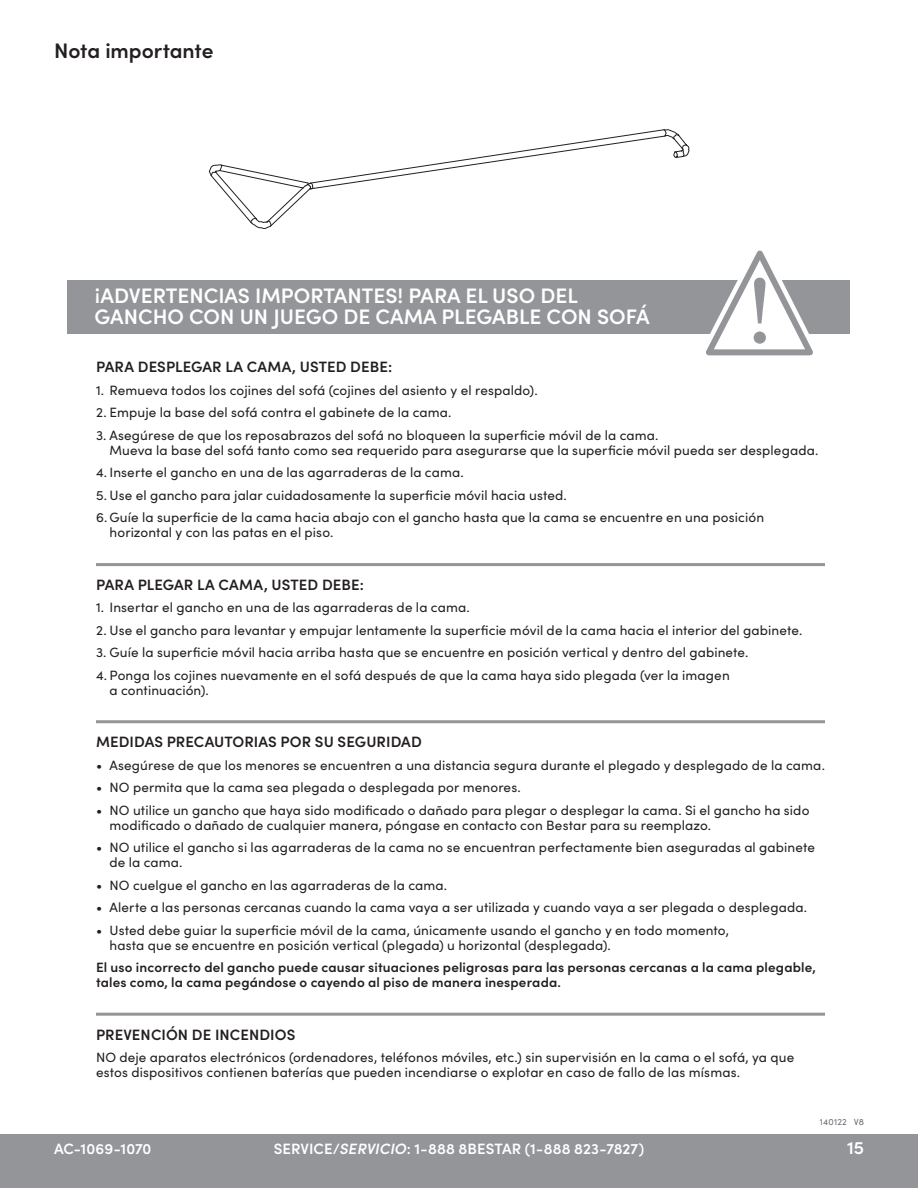
<style>
.page{position:relative;width:918px;height:1188px;background:#fff}
.page>*{position:absolute;margin:0;border:0;box-sizing:border-box;transform-origin:0 0}
.t1{font:600 21px/21px "Sofia Pro";color:#fff}
.t2{font:600 21px "Sofia Pro";letter-spacing:-.005em;color:#231f20}
.t3{font:600 18px "Sofia Pro";color:#fff}
.t4{font:600 15px "Sofia Pro";letter-spacing:.005em;color:#231f20}
.t5{font:600 15px "Sofia Pro";letter-spacing:.005em;color:#fff}
.t6{font:13.5px/15px "Sofia Pro";letter-spacing:.01em;color:#231f20}
.t7{font:600 13.5px/15px "Sofia Pro";letter-spacing:.01em;color:#231f20}
.t8{font:9px "Sofia Pro";letter-spacing:.02em;color:#6c6d70}
.s1{font-style:italic}
</style>
<div class="page">
<hr style="left:96px;top:563px;width:729px;height:3px;background:#939598">
<hr style="left:96px;top:720px;width:729px;height:3px;background:#939598">
<hr style="left:96px;top:1013px;width:729px;height:3px;background:#939598">
<div style="left:68px;top:280px;width:782px;height:54px;background:#939598"></div>
<svg style="left:209px;top:129px;width:604px;height:227px"></svg>
<hr style="left:0;top:0;width:918px;height:1px;background:#939598">
<div style="left:0;top:1134px;width:918px;height:54px;background:#939598"></div>
<h1 class="t2" style="left:54px;top:35px;width:161px">Nota importante</h1>
<h1 class="t1" style="left:94px;top:284px;width:557px">¡ADVERTENCIAS IMPORTANTES! PARA EL USO DEL<br>GANCHO CON UN JUEGO DE CAMA PLEGABLE CON SOFÁ</h1>
<p class="t4" style="left:96px;top:355px;width:298px">PARA DESPLEGAR LA CAMA, USTED DEBE:</p>
<p class="t6" style="left:96px;top:382px;width:443px">1. Remueva todos los cojines del sofá (cojines del asiento y el respaldo).</p>
<p class="t6" style="left:96px;top:404px;width:357px">2. Empuje la base del sofá contra el gabinete de la cama.</p>
<p class="t6" style="left:110px;top:427px;width:710px;text-indent:-14px">3. Asegúrese de que los reposabrazos del sofá no bloqueen la superficie móvil de la cama.<br>Mueva la base del sofá tanto como sea requerido para asegurarse que la superficie móvil pueda ser desplegada.</p>
<p class="t6" style="left:96px;top:464px;width:369px">4. Inserte el gancho en una de las agarraderas de la cama.</p>
<p class="t6" style="left:96px;top:487px;width:472px">5. Use el gancho para jalar cuidadosamente la superficie móvil hacia usted.</p>
<p class="t6" style="left:110px;top:509px;width:656px;text-indent:-14px">6. Guíe la superficie de la cama hacia abajo con el gancho hasta que la cama se encuentre en una posición horizontal y con las patas en el piso.</p>
<p class="t4" style="left:96px;top:573px;width:269px">PARA PLEGAR LA CAMA, USTED DEBE:</p>
<p class="t6" style="left:96px;top:599px;width:375px">1. Insertar el gancho en una de las agarraderas de la cama.</p>
<p class="t6" style="left:96px;top:622px;width:708px">2. Use el gancho para levantar y empujar lentamente la superficie móvil de la cama hacia el interior del gabinete.</p>
<p class="t6" style="left:96px;top:644px;width:654px">3. Guíe la superficie móvil hacia arriba hasta que se encuentre en posición vertical y dentro del gabinete.</p>
<p class="t6" style="left:110px;top:667px;width:622px;text-indent:-14px">4. Ponga los cojines nuevamente en el sofá después de que la cama haya sido plegada (ver la imagen a continuación).</p>
<p class="t4" style="left:96px;top:730px;width:327px">MEDIDAS PRECAUTORIAS POR SU SEGURIDAD</p>
<p class="t6" style="left:96px;top:757px;width:730px">• Asegúrese de que los menores se encuentren a una distancia segura durante el plegado y desplegado de la cama.</p>
<p class="t6" style="left:96px;top:779px;width:426px">• NO permita que la cama sea plegada o desplegada por menores.</p>
<p class="t6" style="left:110px;top:802px;width:701px;text-indent:-14px">• NO utilice un gancho que haya sido modificado o dañado para plegar o desplegar la cama. Si el gancho ha sido modificado o dañado de cualquier manera, póngase en contacto con Bestar para su reemplazo.</p>
<p class="t6" style="left:110px;top:839px;width:707px;text-indent:-14px">• NO utilice el gancho si las agarraderas de la cama no se encuentran perfectamente bien aseguradas al gabinete de la cama.</p>
<p class="t6" style="left:96px;top:877px;width:353px">• NO cuelgue el gancho en las agarraderas de la cama.</p>
<p class="t6" style="left:96px;top:899px;width:713px">• Alerte a las personas cercanas cuando la cama vaya a ser utilizada y cuando vaya a ser plegada o desplegada.</p>
<p class="t6" style="left:110px;top:922px;width:621px;text-indent:-14px">• Usted debe guiar la superficie móvil de la cama, únicamente usando el gancho y en todo momento, hasta que se encuentre en posición vertical (plegada) u horizontal (desplegada).</p>
<p class="t7" style="left:96px;top:959px;width:721px">El uso incorrecto del gancho puede causar situaciones peligrosas para las personas cercanas a la cama plegable, tales como, la cama pegándose o cayendo al piso de manera inesperada.</p>
<p class="t4" style="left:96px;top:1023px;width:201px">PREVENCIÓN DE INCENDIOS</p>
<p class="t6" style="left:96px;top:1049px;width:700px">NO deje aparatos electrónicos (ordenadores, teléfonos móviles, etc.) sin supervisión en la cama o el sofá, ya que estos dispositivos contienen baterías que pueden incendiarse o explotar en caso de fallo de las mísmas.</p>
<p class="t8" style="left:820px;top:1116px;width:46px">140122 V8</p>
<p class="t5" style="left:54px;top:1138px;width:99px">AC-1069-1070</p>
<p class="t5" style="left:274px;top:1138px;width:372px">SERVICE/<span class="s1">SERVICIO</span>: 1-888 8BESTAR (1-888 823-7827)</p>
<h2 class="t3" style="left:847px;top:1134px;width:18px">15</h2>
</div>
